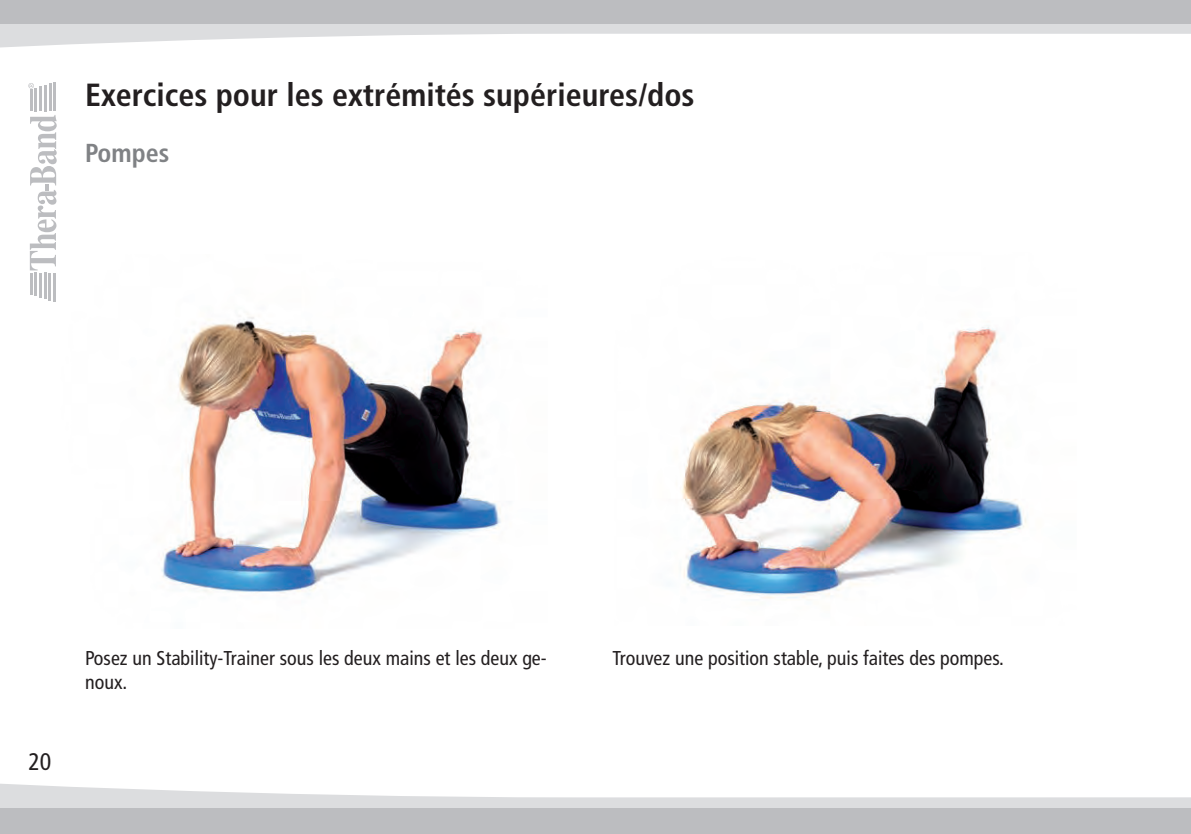
<style>
.page{position:relative;width:1191px;height:834px;background:#fff}
.page>*{position:absolute;margin:0;border:0;box-sizing:border-box;transform-origin:0 0}
.t1{font:700 condensed 32px "Frutiger";color:#231f20}
.t2{font:700 condensed 26px "Frutiger";color:#808285}
.t3{font:condensed 24px "Frutiger";color:#231f20}
.t4{font:condensed 20px/24px "Frutiger";color:#231f20}
</style>
<div class="page">
<svg style="left:0;top:783px;width:1191px;height:25px"></svg>
<svg style="left:0;top:24px;width:1191px;height:24px;fill:#e4e5e7"></svg>
<div style="left:0;top:808px;width:1191px;height:25px;background:#bcbdc0"></div>
<div style="left:0;top:0;width:1191px;height:24px;background:#bcbdc0"></div>
<img style="left:681px;top:326px;width:346px;height:274px">
<img style="left:161px;top:317px;width:340px;height:278px">
<hr style="left:53px;top:273px;width:3px;height:29px;background:#bcbdc0">
<hr style="left:30px;top:273px;width:2px;height:21px;background:#bcbdc0">
<hr style="left:34px;top:273px;width:3px;height:23px;background:#bcbdc0">
<hr style="left:39px;top:273px;width:3px;height:24px;background:#bcbdc0">
<hr style="left:44px;top:273px;width:2px;height:26px;background:#bcbdc0">
<hr style="left:48px;top:273px;width:3px;height:27px;background:#bcbdc0">
<hr style="left:53px;top:82px;width:3px;height:29px;background:#bcbdc0">
<hr style="left:30px;top:89px;width:3px;height:22px;background:#bcbdc0">
<hr style="left:35px;top:88px;width:2px;height:23px;background:#bcbdc0">
<hr style="left:39px;top:87px;width:3px;height:24px;background:#bcbdc0">
<hr style="left:44px;top:85px;width:3px;height:26px;background:#bcbdc0">
<hr style="left:49px;top:84px;width:2px;height:27px;background:#bcbdc0">
<svg style="left:28px;top:83px;width:6px;height:5px"></svg>
<svg style="left:30px;top:115px;width:27px;height:155px"></svg>
<h1 class="t1" style="left:85px;top:82px;width:611px">Exercices pour les extrémités supérieures/dos</h1>
<h2 class="t2" style="left:85px;top:142px;width:86px">Pompes</h2>
<p class="t3" style="left:28px;top:751px;width:25px">20</p>
<p class="t4" style="left:85px;top:647px;width:463px">Posez un Stability-Trainer sous les deux mains et les deux ge&shy;noux.</p>
<p class="t4" style="left:612px;top:647px;width:393px">Trouvez une position stable, puis faites des pompes.</p>
</div>
